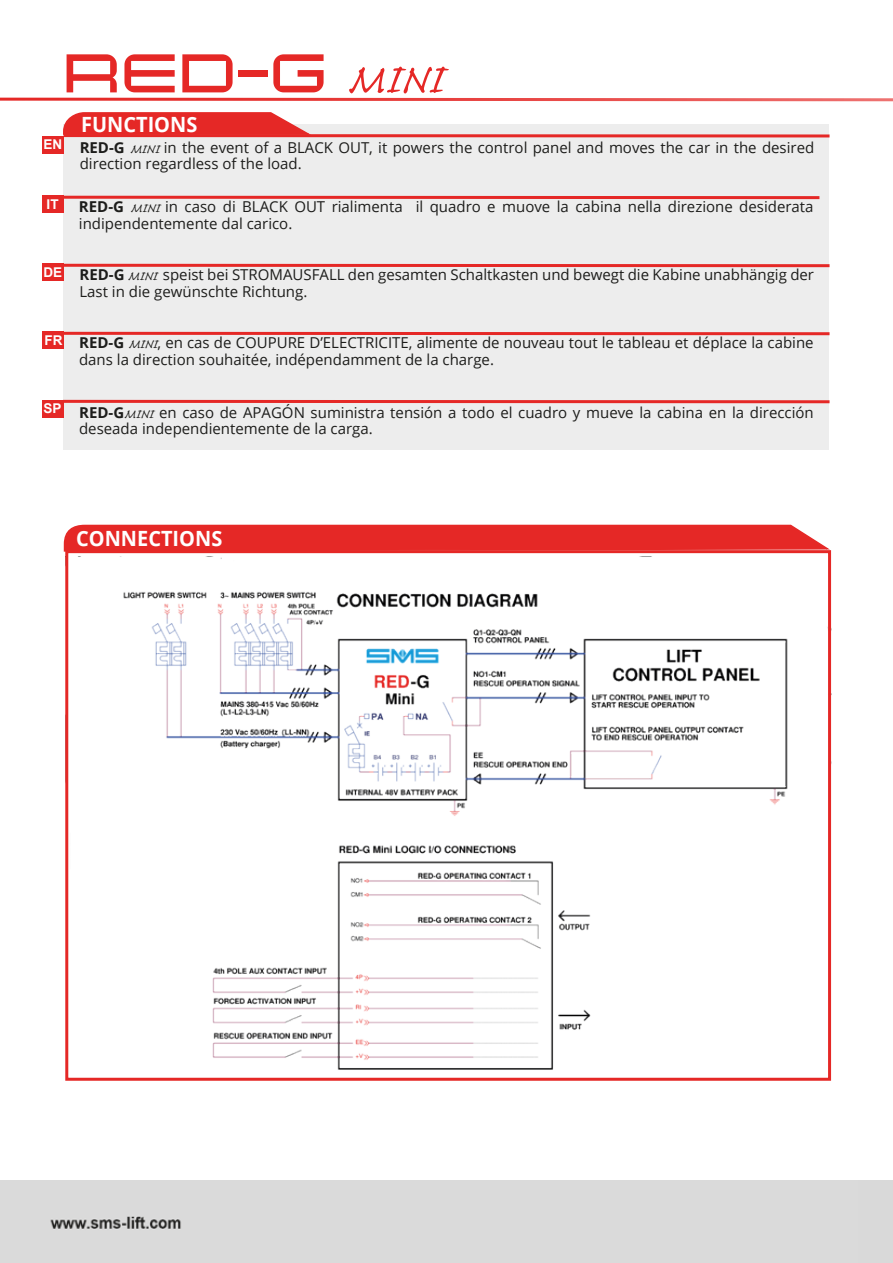
<style>
.page{position:relative;width:893px;height:1263px;background:#fff}
.page>*{position:absolute;margin:0;border:0;box-sizing:border-box;transform-origin:0 0}
.t1{font:69px "Changeling Neo";color:#e52826}
.t2{font:700 21px "Open Sans";color:#fff;scale:.95 1}
.t3{font:15px/16.5px "Open Sans";color:#1d1d1b}
.t4{font:700 13.5px "Arial";color:#fff}
.s1{font-family:"Caflisch Script Pro";font-size:54px}
.s2{font-weight:700}
.s3{font-family:"Caflisch Script Pro";font-size:16.5px}
</style>
<div class="page">
<div style="left:0;top:1180px;width:859px;height:83px;background:#dadada"></div>
<div style="left:63px;top:125px;width:766px;height:325px;background:#ededed"></div>
<div style="left:42px;top:136px;width:22px;height:17px;background:#e52826"></div>
<div style="left:42px;top:196px;width:22px;height:17px;background:#e52826"></div>
<div style="left:42px;top:264px;width:22px;height:17px;background:#e52826"></div>
<div style="left:42px;top:332px;width:22px;height:17px;background:#e52826"></div>
<div style="left:42px;top:400px;width:22px;height:17px;background:#e52826"></div>
<hr style="left:64px;top:134px;width:765px;height:3px;background:#e52826">
<hr style="left:53px;top:196px;width:766px;height:3px;background:#e52826">
<hr style="left:63px;top:264px;width:766px;height:3px;background:#e52826">
<hr style="left:63px;top:332px;width:766px;height:3px;background:#e52826">
<hr style="left:63px;top:400px;width:766px;height:3px;background:#e52826">
<svg style="left:63px;top:112px;width:247px;height:24px"></svg>
<svg style="left:0;top:97px;width:893px;height:5px"></svg>
<svg style="left:63px;top:524px;width:766px;height:28px;background:#e63432"></svg>
<img style="left:78px;top:556px;width:710px;height:514px">
<div style="left:65px;top:550px;width:766px;height:531px;border:3px solid #e52826"></div>
<h1 class="t1" style="left:63px;top:28px;width:381px">RED-G <span class="s1">MINI</span></h1>
<h2 class="t2" style="left:81px;top:110px;width:124px">FUNCTIONS</h2>
<p class="t4" style="left:43px;top:135px;width:20px">EN</p>
<p class="t4" style="left:47px;top:195px;width:14px">IT</p>
<p class="t4" style="left:43px;top:263px;width:20px">DE</p>
<p class="t4" style="left:44px;top:331px;width:19px">FR</p>
<p class="t4" style="left:43px;top:399px;width:20px">SP</p>
<p class="t3" style="left:80px;top:139px;width:736px"><span class="s2">RED-G</span> <span class="s3">MINI</span> in the event of a BLACK OUT, it powers the control panel and moves the car in the desired direction regardless of the load.</p>
<p class="t3" style="left:79px;top:198px;width:736px"><span class="s2">RED-G</span> <span class="s3">MINI</span> in caso di BLACK OUT rialimenta il quadro e muove la cabina nella direzione desiderata indipendentemente dal carico.</p>
<p class="t3" style="left:79px;top:266px;width:736px"><span class="s2">RED-G</span> <span class="s3">MINI</span> speist bei STROMAUSFALL den gesamten Schaltkasten und bewegt die Kabine unabhängig der<br>Last in die gewünschte Richtung.</p>
<p class="t3" style="left:79px;top:334px;width:736px"><span class="s2">RED-G</span> <span class="s3">MINI</span>, en cas de COUPURE D’ELECTRICITE, alimente de nouveau tout le tableau et déplace la cabine dans la direction souhaitée, indépendamment de la charge.</p>
<p class="t3" style="left:79px;top:404px;width:736px"><span class="s2">RED-G</span><span class="s3">MINI</span> en caso de APAGÓN suministra tensión a todo el cuadro y mueve la cabina en la dirección deseada independientemente de la carga.</p>
<h2 class="t2" style="left:76px;top:524px;width:155px">CONNECTIONS</h2>
</div>
